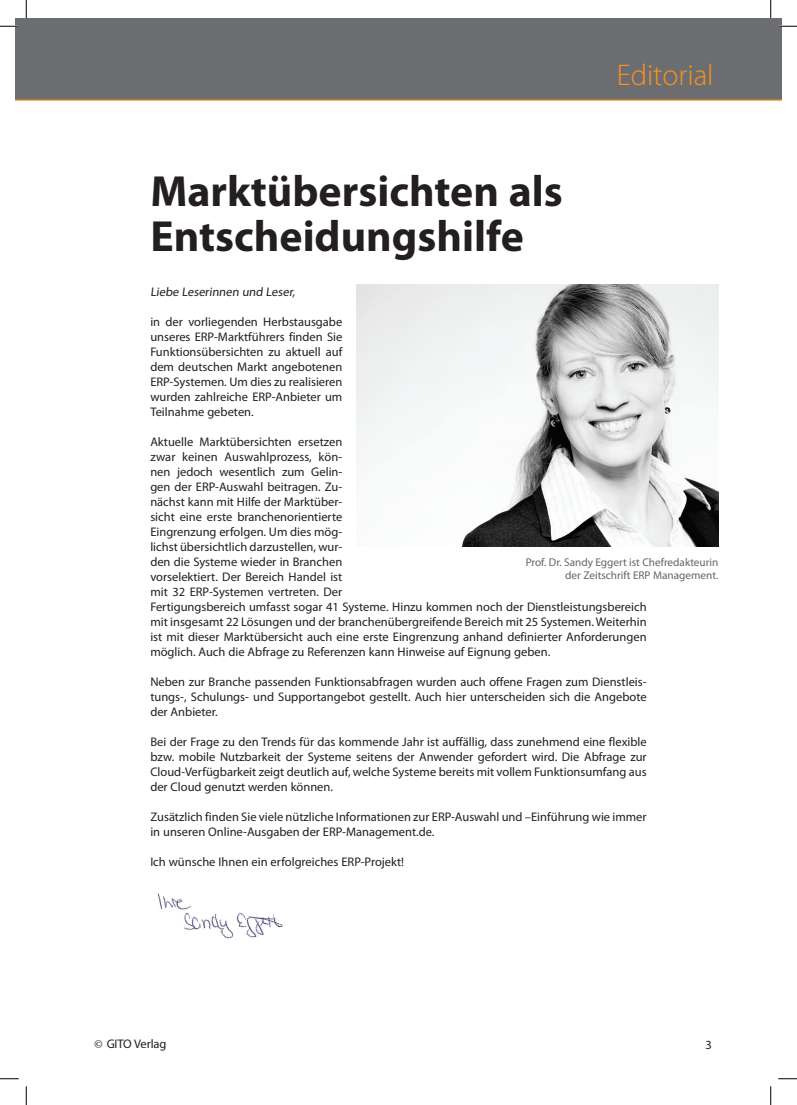
<style>
.page{position:relative;width:797px;height:1105px;background:#fff}
.page>*{position:absolute;margin:0;border:0;box-sizing:border-box;transform-origin:0 0}
.t1{font:700 43.75px/45px "Myriad Pro";color:#231f20}
.t2{font:300 30px "Myriad Pro";color:#f7931d}
.t3{font:12.5px/15px "Myriad Pro";color:#231f20;text-align:justify}
.t4{font:11.25px/12.5px "Myriad Pro";color:#656568;text-align:right}
.s1{font-family:"Minion Pro"}
</style>
<div class="page">
<div style="left:16px;top:18px;width:765px;height:81px;background:#6c6d70"></div>
<hr style="left:16px;top:100px;width:765px;height:1px;background:#f7931d">
<img style="left:356px;top:285px;width:362px;height:262px">
<img style="left:157px;top:893px;width:126px;height:46px">
<svg style="left:0;top:25px;width:19px;height:2px"></svg>
<svg style="left:778px;top:25px;width:19px;height:2px"></svg>
<svg style="left:0;top:1078px;width:19px;height:1px"></svg>
<svg style="left:778px;top:1078px;width:19px;height:1px"></svg>
<svg style="left:25px;top:0;width:2px;height:19px"></svg>
<svg style="left:25px;top:1086px;width:2px;height:19px"></svg>
<svg style="left:770px;top:0;width:1px;height:19px"></svg>
<svg style="left:770px;top:1086px;width:1px;height:19px"></svg>
<h2 class="t2" style="left:616px;top:58px;width:98px">Editorial</h2>
<h1 class="t1" style="left:150px;top:170px;width:414px">Marktübersichten als<br>Entscheidungshilfe</h1>
<p class="t3" style="left:150px;top:285px;width:148px">Liebe Leserinnen und Leser,</p>
<p class="t3" style="left:150px;top:315px;width:193px">in der vorliegenden Herbstausgabe unseres ERP-Marktführers finden Sie Funktionsübersichten zu aktuell auf dem deutschen Markt angebotenen ERP-Systemen. Um dies zu realisieren wurden zahlreiche ERP-Anbieter um Teilnahme gebeten.</p>
<p class="t3" style="left:150px;top:435px;width:498px;text-align:left">Aktuelle Marktübersichten ersetzen<br>zwar keinen Auswahlprozess, kön-<br>nen jedoch wesentlich zum Gelin-<br>gen der ERP-Auswahl beitragen. Zu-<br>nächst kann mit Hilfe der Marktüber-<br>sicht eine erste branchenorientierte<br>Eingrenzung erfolgen. Um dies mög-<br>lichst übersichtlich darzustellen, wur-<br>den die Systeme wieder in Branchen<br>vorselektiert. Der Bereich Handel ist<br>mit 32 ERP-Systemen vertreten. Der<br>Fertigungsbereich umfasst sogar 41 Systeme. Hinzu kommen noch der Dienstleistungsbereich mit insgesamt 22 Lösungen und der branchenübergreifende Bereich mit 25 Systemen. Weiterhin ist mit dieser Marktübersicht auch eine erste Eingrenzung anhand definierter Anforderungen möglich. Auch die Abfrage zu Referenzen kann Hinweise auf Eignung geben.</p>
<p class="t3" style="left:150px;top:675px;width:498px">Neben zur Branche passenden Funktionsabfragen wurden auch offene Fragen zum Dienstleis&shy;tungs-, Schulungs- und Supportangebot gestellt. Auch hier unterscheiden sich die Angebote der Anbieter.</p>
<p class="t3" style="left:150px;top:735px;width:498px">Bei der Frage zu den Trends für das kommende Jahr ist auffällig, dass zunehmend eine flexible bzw. mobile Nutzbarkeit der Systeme seitens der Anwender gefordert wird. Die Abfrage zur Cloud-Verfügbarkeit zeigt deutlich auf, welche Systeme bereits mit vollem Funktionsumfang aus der Cloud genutzt werden können.</p>
<p class="t3" style="left:150px;top:810px;width:498px">Zusätzlich finden Sie viele nützliche Informationen zur ERP-Auswahl und –Einführung wie immer in unseren Online-Ausgaben der ERP-Management.de.</p>
<p class="t3" style="left:150px;top:855px;width:255px">Ich wünsche Ihnen ein erfolgreiches ERP-Projekt!</p>
<p class="t4" style="left:525px;top:556px;width:194px">Prof. Dr. Sandy Eggert ist Chefredakteurin der Zeitschrift ERP Management.</p>
<p class="t3" style="left:94px;top:1037px;width:74px"><span class="s1">©</span> GITO Verlag</p>
<p class="t3" style="left:705px;top:1037px;width:8px">3</p>
</div>
